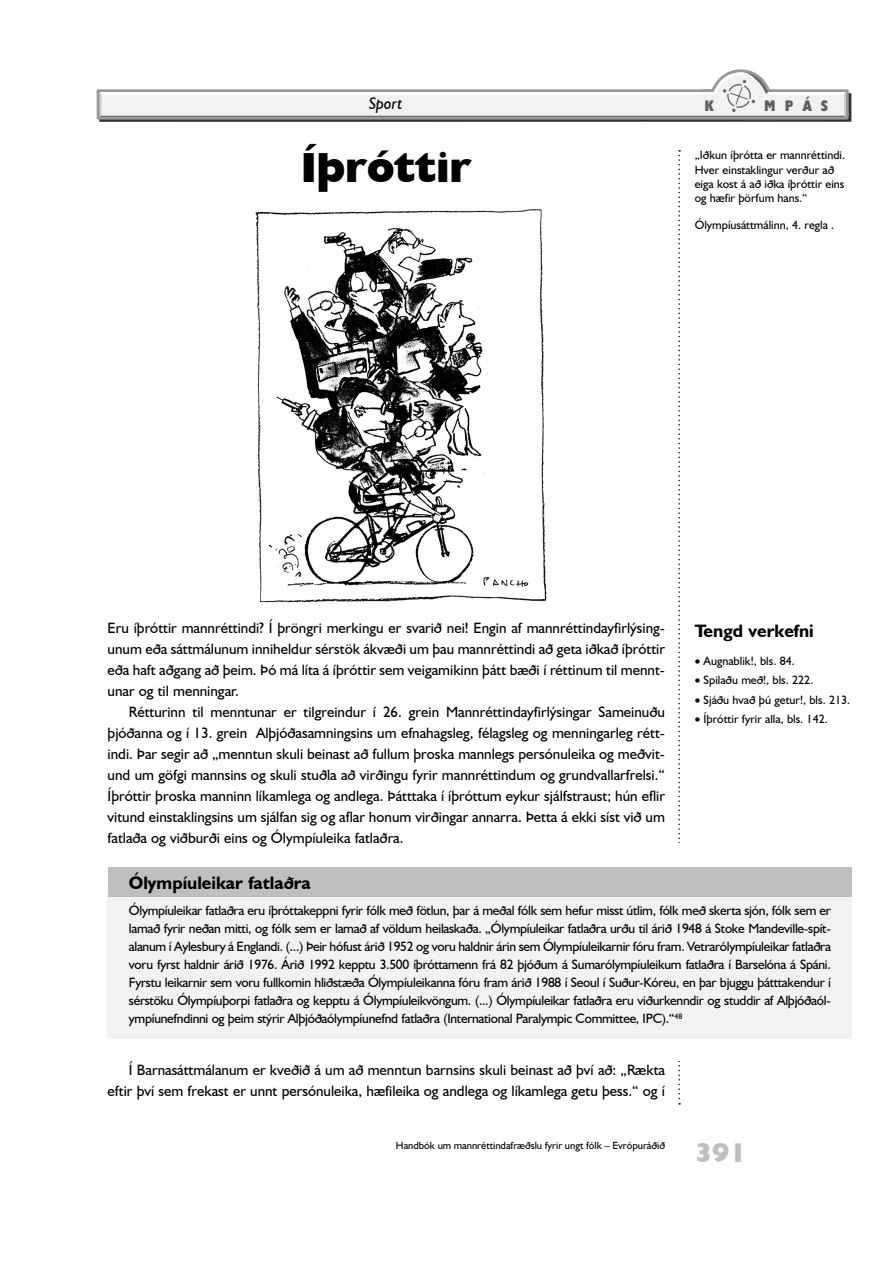
<style>
.page{position:relative;width:896px;height:1266px;background:#fff}
.page>*{position:absolute;margin:0;border:0;box-sizing:border-box;transform-origin:0 0}
.t1{font:800 42px "Humanist 521 BT";color:#000}
.t2{font:800 27px "Humanist 521 BT";color:#bfbfbf}
.t3{font:700 18px "Humanist 521 BT";color:#000}
.t4{font:italic 16.5px "Humanist 521 BT";letter-spacing:.01em;color:#000}
.t5{font:700 condensed 15.45px "Humanist 521 BT Xtra";color:#5e5e5e}
.t6{font:15px/21px "Humanist 521 BT";color:#000;text-align:justify}
.t7{font:13.5px/18px "Humanist 521 BT";letter-spacing:-.02em;color:#000;text-align:justify}
.t8{font:12px/14.2px "Humanist 521 BT";color:#000}
.t9{font:10.5px "Humanist 521 BT";color:#000}
</style>
<div class="page">
<svg style="left:678px;top:150px;width:2px;height:954px"></svg>
<svg style="left:97px;top:69px;width:754px;height:53px"></svg>
<img style="left:248px;top:203px;width:303px;height:408px;border-radius:18px">
<div style="left:665px;top:843px;width:57px;height:217px;background:#fff"></div>
<div style="left:108px;top:891px;width:744px;height:147px;background:#f2f2f2"></div>
<div style="left:108px;top:867px;width:744px;height:29px;background:#bfbfbf"></div>
<p class="t4" style="left:369px;top:93px;width:35px">Sport</p>
<h1 class="t1" style="left:301px;top:142px;width:171px">Íþróttir</h1>
<p class="t5" style="left:704px;top:96px;width:11px">K</p>
<p class="t5" style="left:764px;top:96px;width:66px">M P Á S</p>
<p class="t8" style="left:694px;top:148px;width:152px">„Iðkun íþrótta er mannréttindi.<br>Hver einstaklingur verður að eiga kost á að iðka íþróttir eins og hæfir þörfum hans.“</p>
<p class="t8" style="left:694px;top:217px;width:141px">Ólympíusáttmálinn, 4. regla .</p>
<p class="t6" style="left:108px;top:617px;width:559px">Eru íþróttir mannréttindi? Í þröngri merkingu er svarið nei! Engin af mannréttindayfirlýsing&shy;unum eða sáttmálunum inniheldur sérstök ákvæði um þau mannréttindi að geta iðkað íþróttir eða haft aðgang að þeim. Þó má líta á íþróttir sem veigamikinn þátt bæði í réttinum til mennt&shy;unar og til menningar.</p>
<p class="t6" style="left:108px;top:701px;width:559px;text-indent:21px">Rétturinn til menntunar er tilgreindur í 26. grein Mannréttindayfirlýsingar Sameinuðu þjóðanna og í 13. grein Alþjóðasamningsins um efnahagsleg, félagsleg og menningarleg rétt&shy;indi. Þar segir að „menntun skuli beinast að fullum þroska mannlegs persónuleika og meðvit&shy;und um göfgi mannsins og skuli stuðla að virðingu fyrir mannréttindum og grundvallarfrelsi.“ Íþróttir þroska manninn líkamlega og andlega. Þátttaka í íþróttum eykur sjálfstraust; hún eflir vitund einstaklingsins um sjálfan sig og aflar honum virðingar annarra. Þetta á ekki síst við um fatlaða og viðburði eins og Ólympíuleika fatlaðra.</p>
<p class="t3" style="left:129px;top:871px;width:183px">Ólympíuleikar fatlaðra</p>
<p class="t3" style="left:694px;top:620px;width:120px">Tengd verkefni</p>
<p class="t8" style="left:694px;top:653px;width:102px">• Augnablik!, bls. 84.</p>
<p class="t8" style="left:694px;top:673px;width:120px">• Spilaðu með!, bls. 222.</p>
<p class="t8" style="left:694px;top:692px;width:157px">• Sjáðu hvað þú getur!, bls. 213.</p>
<p class="t8" style="left:694px;top:711px;width:134px">• Íþróttir fyrir alla, bls. 142.</p>
<p class="t7" style="left:129px;top:901px;width:703px">Ólympíuleikar fatlaðra eru íþróttakeppni fyrir fólk með fötlun, þar á meðal fólk sem hefur misst útlim, fólk með skerta sjón, fólk sem er lamað fyrir neðan mitti, og fólk sem er lamað af völdum heilaskaða. „Ólympíuleikar fatlaðra urðu til árið 1948 á Stoke Mandeville-spít&shy;alanum í Aylesbury á Englandi. (...) Þeir hófust árið 1952 og voru haldnir árin sem Ólympíuleikarnir fóru fram. Vetrarólympíuleikar fatlaðra voru fyrst haldnir árið 1976. Árið 1992 kepptu 3.500 íþróttamenn frá 82 þjóðum á Sumarólympíuleikum fatlaðra í Barselóna á Spáni.<br>Fyrstu leikarnir sem voru fullkomin hliðstæða Ólympíuleikanna fóru fram árið 1988 í Seoul í Suður-Kóreu, en þar bjuggu þátttakendur í sérstöku Ólympíuþorpi fatlaðra og kepptu á Ólympíuleikvöngum. (...) Ólympíuleikar fatlaðra eru viðurkenndir og studdir af Alþjóðaól&shy;ympíunefndinni og þeim stýrir Alþjóðaólympíunefnd fatlaðra (International Paralympic Committee, IPC).“<sup>48</sup></p>
<p class="t6" style="left:108px;top:1058px;width:559px;text-align:right">Í Barnasáttmálanum er kveðið á um að menntun barnsins skuli beinast að því að: „Rækta eftir því sem frekast er unnt persónuleika, hæfileika og andlega og líkamlega getu þess.“ og í</p>
<p class="t9" style="left:396px;top:1139px;width:270px">Handbók um mannréttindafræðslu fyrir ungt fólk – Evrópuráðið</p>
<h2 class="t2" style="left:694px;top:1135px;width:54px">391</h2>
</div>
